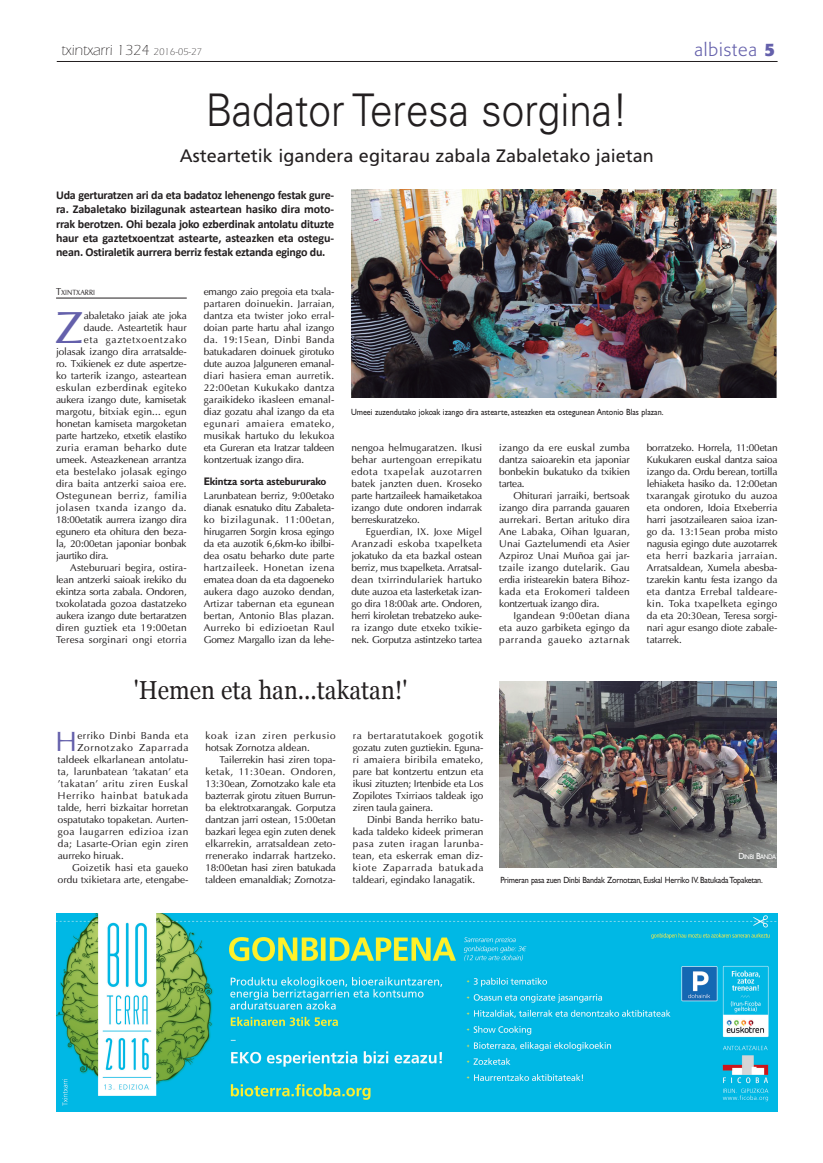
<style>
.page{position:relative;width:823px;height:1163px;background:#fff}
.page>*{position:absolute;margin:0;border:0;box-sizing:border-box;transform-origin:0 0}
.t1{font:300 45px "Univers";color:#231f20;scale:.9 1}
.t2{font:45px "Optima";color:#6460ab}
.t3{font:27.5px "Optima";color:#6460ab}
.t4{font:26px "Georgia";color:#231f20;scale:.9 1}
.t5{font:18px "Frutiger";color:#231f20}
.t6{font:300 18px "Formata";letter-spacing:.05em;color:#6460ab}
.t7{font:300 15px "Itc Eras";color:#231f20}
.t8{font:700 12px/14.4px "Calibri";letter-spacing:-.02em;color:#231f20;text-align:justify}
.t9{font:700 11px "Gill Sans";letter-spacing:-.015em;color:#231f20;scale:.9 1}
.t10{font:10px/12px "Optima";color:#231f20;text-align:justify}
.t11{font:10px "Optima";letter-spacing:-.02em;color:#231f20}
.t12{font:10px/12px "Optima";letter-spacing:.035em;color:#231f20}
.t13{font:10px "Optima";letter-spacing:.025em;color:#231f20}
.t14{font:10px "Optima";letter-spacing:.045em;color:#231f20}
.t15{font:10px "Optima";letter-spacing:.02em;color:#231f20}
.t16{font:10px "Optima";letter-spacing:.065em;color:#231f20}
.t17{font:10px "Optima";letter-spacing:.03em;color:#231f20}
.t18{font:10px "Optima";letter-spacing:.055em;color:#231f20}
.t19{font:10px "Optima";letter-spacing:.04em;color:#231f20}
.t20{font:10px "Optima";letter-spacing:.075em;color:#231f20}
.t21{font:9px "Gill Sans";color:#231f20;scale:.9 1}
.t22{font:9px "Gill Sans";letter-spacing:-.025em;color:#231f20;scale:.9 1}
.t23{font:7.5px "Optima";color:#231f20;scale:.9 1}
.t24{font:6.8px "Gill Sans";letter-spacing:-.06em;color:#fff;scale:.9 1}
.s1{font-size:10px}
.s2{font-weight:700}
.s3{font-size:9px}
</style>
<div class="page">
<hr style="left:57px;top:61px;width:720px;height:1px;background:#231f20">
<hr style="left:56px;top:297px;width:131px;height:1px;background:#231f20">
<img style="left:351px;top:190px;width:425px;height:207px">
<img style="left:57px;top:913px;width:720px;height:198px">
<img style="left:499px;top:681px;width:276px;height:186px">
<h3 class="t7" style="left:61px;top:41px;width:142px">txintxarri 1324 <span class="s1">2016-05-27</span></h3>
<h3 class="t6" style="left:694px;top:39px;width:82px">albistea <span class="s2">5</span></h3>
<h1 class="t1" style="left:205px;top:83px;width:470px">Badator Teresa sorgina!</h1>
<h3 class="t5" style="left:179px;top:146px;width:475px">Asteartetik igandera egitarau zabala Zabaletako jaietan</h3>
<p class="t8" style="left:56px;top:187px;width:279px">Uda gerturatzen ari da eta badatoz lehenengo festak gure&shy;ra. Zabaletako bizilagunak asteartean hasiko dira moto&shy;rrak berotzen. Ohi bezala joko ezberdinak antolatu dituzte haur eta gaztetxoentzat astearte, asteazken eta ostegu&shy;nean. Ostiraletik aurrera berriz festak eztanda egingo du.</p>
<p class="t23" style="left:56px;top:287px;width:45px"><span class="s1">T</span>XINTXARRI</p>
<h1 class="t2" style="left:55px;top:300px;width:29px">Z</h1>
<p class="t10" style="left:84px;top:309px;width:104px">abaletako jaiak ate joka</p>
<p class="t10" style="left:84px;top:321px;width:104px">daude. Asteartetik haur</p>
<p class="t20" style="left:84px;top:333px;width:104px">eta gaztetxoentzako</p>
<p class="t10" style="left:56px;top:345px;width:132px">jolasak izango dira arratsalde-</p>
<p class="t11" style="left:56px;top:357px;width:132px">ro. Txikienek ez dute aspertze-</p>
<p class="t10" style="left:56px;top:369px;width:132px">ko tarterik izango, asteartean</p>
<p class="t12" style="left:56px;top:381px;width:132px">eskulan ezberdinak egiteko</p>
<p class="t10" style="left:56px;top:393px;width:132px">aukera izango dute, kamisetak</p>
<p class="t10" style="left:56px;top:405px;width:132px">margotu, bitxiak egin... egun</p>
<p class="t10" style="left:56px;top:417px;width:132px">honetan kamiseta margoketan</p>
<p class="t10" style="left:56px;top:429px;width:132px">parte hartzeko, etxetik elastiko</p>
<p class="t12" style="left:56px;top:441px;width:132px">zuria eraman beharko dute</p>
<p class="t10" style="left:56px;top:453px;width:132px">umeek. Asteazkenean arrantza</p>
<p class="t15" style="left:56px;top:465px;width:132px">eta bestelako jolasak egingo</p>
<p class="t10" style="left:56px;top:477px;width:132px">dira baita antzerki saioa ere.</p>
<p class="t14" style="left:56px;top:489px;width:132px">Ostegunean berriz, familia</p>
<p class="t18" style="left:56px;top:501px;width:132px">jolasen txanda izango da.</p>
<p class="t11" style="left:56px;top:513px;width:132px">18:00etatik aurrera izango dira</p>
<p class="t11" style="left:56px;top:525px;width:132px">egunero eta ohitura den beza-</p>
<p class="t10" style="left:56px;top:537px;width:132px">la, 20:00etan japoniar bonbak</p>
<p class="t11" style="left:56px;top:549px;width:54px">jaurtiko dira.</p>
<p class="t10" style="left:70px;top:561px;width:118px">Asteburuari begira, ostira-</p>
<p class="t11" style="left:56px;top:573px;width:132px">lean antzerki saioak irekiko du</p>
<p class="t11" style="left:56px;top:585px;width:132px">ekintza sorta zabala. Ondoren,</p>
<p class="t10" style="left:56px;top:597px;width:132px">txokolatada gozoa dastatzeko</p>
<p class="t11" style="left:56px;top:609px;width:132px">aukera izango dute bertaratzen</p>
<p class="t17" style="left:56px;top:621px;width:132px">diren guztiek eta 19:00etan</p>
<p class="t13" style="left:56px;top:633px;width:132px">Teresa sorginari ongi etorria</p>
<p class="t10" style="left:204px;top:285px;width:132px">emango zaio pregoia eta txala&shy;partaren doinuekin. Jarraian, dantza eta twister joko erral&shy;doian parte hartu ahal izango da. 19:15ean, Dinbi Banda batukadaren doinuek girotuko dute auzoa Jalguneren emanal&shy;diari hasiera eman aurretik.<br>22:00etan Kukukako dantza garaikideko ikasleen emanal&shy;diaz gozatu ahal izango da eta egunari amaiera emateko, musikak hartuko du lekukoa eta Gureran eta Iratzar taldeen kontzertuak izango dira.</p>
<p class="t9" style="left:204px;top:474px;width:138px">Ekintza sorta astebururako</p>
<p class="t10" style="left:204px;top:489px;width:132px">Larunbatean berriz, 9:00etako dianak esnatuko ditu Zabaleta&shy;ko bizilagunak. 11:00etan, hirugarren Sorgin krosa egingo da eta auzotik 6,6km-ko ibilbi&shy;dea osatu beharko dute parte hartzaileek. Honetan izena ematea doan da eta dagoeneko aukera dago auzoko dendan, Artizar tabernan eta egunean bertan, Antonio Blas plazan.<br>Aurreko bi edizioetan Raul Gomez Margallo izan da lehe-</p>
<p class="t21" style="left:351px;top:406px;width:348px">Umeei zuzendutako jokoak izango dira astearte, asteazken eta ostegunean Antonio Blas plazan.</p>
<p class="t10" style="left:351px;top:441px;width:132px">nengoa helmugaratzen. Ikusi behar aurtengoan errepikatu edota txapelak auzotarren batek janzten duen. Kroseko parte hartzaileek hamaiketakoa izango dute ondoren indarrak berreskuratzeko.</p>
<p class="t10" style="left:351px;top:525px;width:132px;text-indent:14px">Eguerdian, IX. Joxe Migel Aranzadi eskoba txapelketa jokatuko da eta bazkal ostean berriz, mus txapelketa. Arratsal&shy;dean txirrindulariek hartuko dute auzoa eta lasterketak izan&shy;go dira 18:00ak arte. Ondoren, herri kiroletan trebatzeko auke&shy;ra izango dute etxeko txikie&shy;nek. Gorputza astintzeko tartea</p>
<p class="t10" style="left:499px;top:441px;width:132px">izango da ere euskal zumba dantza saioarekin eta japoniar bonbekin bukatuko da txikien tartea.</p>
<p class="t10" style="left:499px;top:489px;width:132px;text-indent:14px">Ohiturari jarraiki, bertsoak izango dira parranda gauaren aurrekari. Bertan arituko dira Ane Labaka, Oihan Iguaran, Unai Gaztelumendi eta Asier Azpiroz Unai Muñoa gai jar&shy;tzaile izango dutelarik. Gau erdia iristearekin batera Bihoz&shy;kada eta Erokomeri taldeen kontzertuak izango dira.</p>
<p class="t10" style="left:499px;top:609px;width:132px;text-indent:14px">Igandean 9:00etan diana eta auzo garbiketa egingo da parranda gaueko aztarnak</p>
<p class="t10" style="left:646px;top:441px;width:132px">borratzeko. Horrela, 11:00etan Kukukaren euskal dantza saioa izango da. Ordu berean, tortilla lehiaketa hasiko da. 12:00etan txarangak girotuko du auzoa eta ondoren, Idoia Etxeberria harri jasotzailearen saioa izan&shy;go da. 13:15ean proba misto nagusia egingo dute auzotarrek eta herri bazkaria jarraian.<br>Arratsaldean, Xumela abesba&shy;tzarekin kantu festa izango da eta dantza Errebal taldeare&shy;kin. Toka txapelketa egingo da eta 20:30ean, Teresa sorgi&shy;nari agur esango diote zabale&shy;tatarrek.</p>
<h3 class="t4" style="left:134px;top:674px;width:305px">'Hemen eta han...takatan!'</h3>
<h2 class="t3" style="left:56px;top:724px;width:23px">H</h2>
<p class="t19" style="left:77px;top:729px;width:112px">erriko Dinbi Banda eta</p>
<p class="t16" style="left:77px;top:741px;width:112px">Zornotzako Zaparrada</p>
<p class="t10" style="left:58px;top:753px;width:132px">taldeek elkarlanean antolatu-</p>
<p class="t13" style="left:58px;top:765px;width:132px">ta, larunbatean 'takatan' eta</p>
<p class="t14" style="left:58px;top:777px;width:132px">'takatan' aritu ziren Euskal</p>
<p class="t16" style="left:58px;top:789px;width:132px">Herriko hainbat batukada</p>
<p class="t10" style="left:58px;top:801px;width:132px">talde, herri bizkaitar horretan</p>
<p class="t10" style="left:58px;top:813px;width:132px">ospatutako topaketan. Aurten-</p>
<p class="t14" style="left:58px;top:825px;width:132px">goa laugarren edizioa izan</p>
<p class="t15" style="left:58px;top:837px;width:132px">da; Lasarte-Orian egin ziren</p>
<p class="t10" style="left:58px;top:849px;width:67px">aurreko hiruak.</p>
<p class="t13" style="left:72px;top:861px;width:118px">Goizetik hasi eta gaueko</p>
<p class="t10" style="left:58px;top:873px;width:132px">ordu txikietara arte, etengabe-</p>
<p class="t12" style="left:205px;top:729px;width:132px">koak izan ziren perkusio hotsak Zornotza aldean.</p>
<p class="t10" style="left:205px;top:753px;width:132px;text-indent:14px">Tailerrekin hasi ziren topa&shy;ketak, 11:30ean. Ondoren, 13:30ean, Zornotzako kale eta bazterrak girotu zituen Burrun&shy;ba elektrotxarangak. Gorputza dantzan jarri ostean, 15:00etan bazkari legea egin zuten denek elkarrekin, arratsaldean zeto&shy;rrenerako indarrak hartzeko.<br>18:00etan hasi ziren batukada taldeen emanaldiak; Zornotza-</p>
<p class="t10" style="left:352px;top:729px;width:132px">ra bertaratutakoek gogotik gozatu zuten guztiekin. Eguna&shy;ri amaiera biribila emateko, pare bat kontzertu entzun eta ikusi zituzten; Irtenbide eta Los Zopilotes Txirriaos taldeak igo ziren taula gainera.</p>
<p class="t10" style="left:352px;top:813px;width:132px;text-indent:14px">Dinbi Banda herriko batu&shy;kada taldeko kideek primeran pasa zuten iragan larunba&shy;tean, eta eskerrak eman diz&shy;kiote Zaparrada batukada taldeari, egindako lanagatik.</p>
<p class="t24" style="left:738px;top:852px;width:43px"><span class="s3">D</span>INBI <span class="s3">B</span>ANDA</p>
<p class="t22" style="left:500px;top:874px;width:293px">Primeran pasa zuen Dinbi Bandak Zornotzan, Euskal Herriko IV. Batukada Topaketan.</p>
</div>
